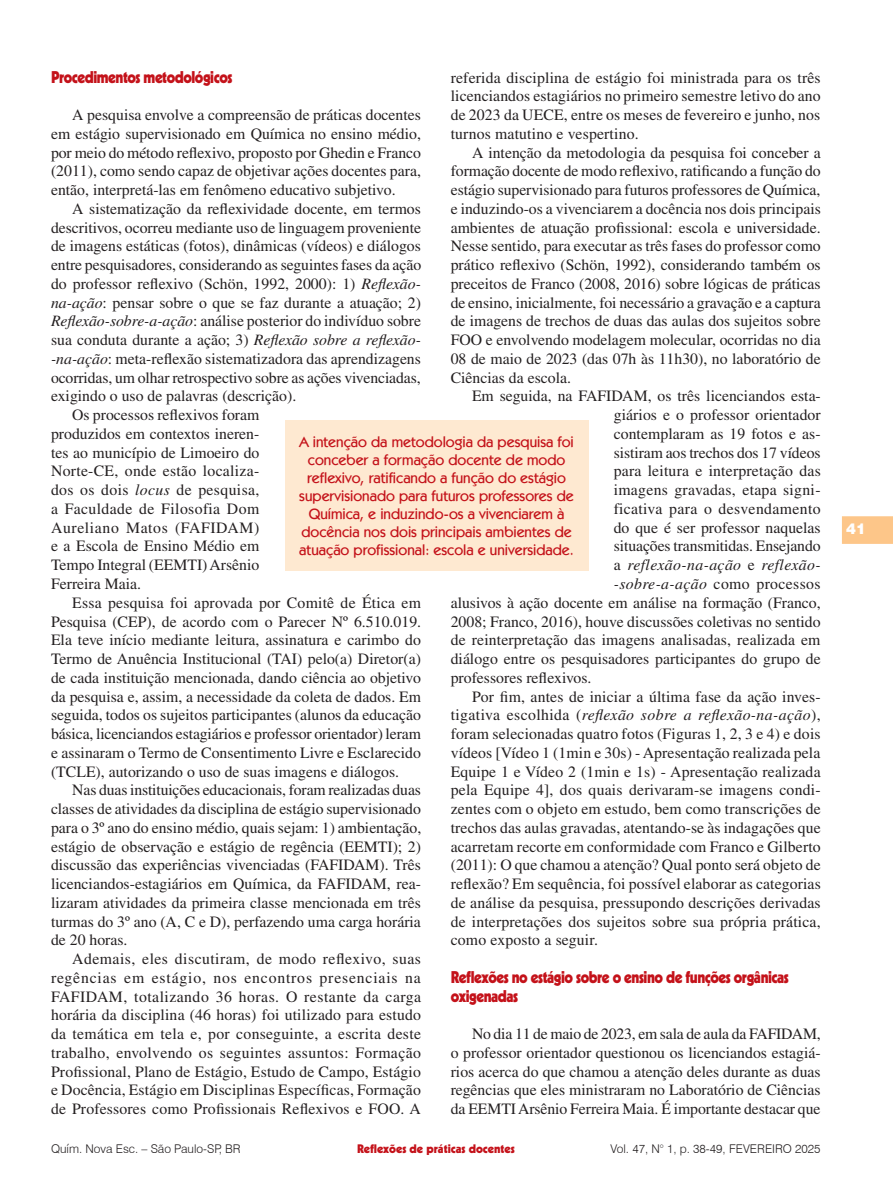
<style>
.page{position:relative;width:893px;height:1191px;background:#fff}
.page>*{position:absolute;margin:0;border:0;box-sizing:border-box;transform-origin:0 0}
.Seção{font:900 16.5px/18.8px "Kabel LT Std";letter-spacing:-.03em;color:#c4121a;scale:.9 1}
.t1{font:15.75px/18.8px "Times LT Std";color:#231f20;text-align:justify}
.t2{font:italic 15.75px "Times LT Std";letter-spacing:.025em;color:#231f20}
.t3{font:15.75px "Times LT Std";letter-spacing:.02em;color:#231f20}
.t4{font:15.75px "Times LT Std";letter-spacing:.025em;color:#231f20}
.Olho{font:500 15px/18px "Kabel IT Cby BT";color:#c4121a;text-align:center}
.t5{font:900 15px "Swiss 721 BT";color:#fff}
.t6{font:300 12px "Swiss 721 BT";color:#231f20}
.t7{font:900 12px "Kabel LT Std";color:#c4121a}
.s1{font-style:italic}
.s2{font-style:normal}
</style>
<div class="page">
<svg style="left:842px;top:516px;width:51px;height:28px"></svg>
<div style="left:285px;top:420px;width:303px;height:150px;background:#fee9d1"></div>
<p class="Seção" style="left:51px;top:67px;width:203px">Procedimentos metodológicos</p>
<p class="t1" style="left:51px;top:105px;width:371px;text-indent:21px">A pesquisa envolve a compreensão de práticas docentes em estágio supervisionado em Química no ensino médio, por meio do método reflexivo, proposto por Ghedin e Franco (2011), como sendo capaz de objetivar ações docentes para, então, interpretá-las em fenômeno educativo subjetivo.</p>
<p class="t1" style="left:51px;top:199px;width:372px;text-indent:21px">A sistematização da reflexividade docente, em termos descritivos, ocorreu mediante uso de linguagem proveniente de imagens estáticas (fotos), dinâmicas (vídeos) e diálogos entre pesquisadores, considerando as seguintes fases da ação do professor reflexivo (Schön, 1992, 2000): 1) <span class="s1">Reflexão&shy;na-ação</span>: pensar sobre o que se faz durante a atuação; 2)<br><span class="s1">Reflexão-sobre-a-ação</span>: análise posterior do indivíduo sobre sua conduta durante a ação; 3) <span class="s1">Reflexão sobre a reflexão--na-ação</span>: meta-reflexão sistematizadora das aprendizagens ocorridas, um olhar retrospectivo sobre as ações vivenciadas, exigindo o uso de palavras (descrição).</p>
<p class="t1" style="left:51px;top:405px;width:210px;text-indent:21px">Os processos reflexivos foram produzidos em contextos ineren&shy;tes ao município de Limoeiro do Norte-CE, onde estão localiza&shy;dos os dois <span class="s1">locus</span> de pesquisa, a Faculdade de Filosofia Dom Aureliano Matos (FAFIDAM) e a Escola de Ensino Médio em Tempo Integral (EEMTI) Arsênio Ferreira Maia.</p>
<p class="t1" style="left:51px;top:593px;width:372px;text-indent:21px">Essa pesquisa foi aprovada por Comitê de Ética em Pesquisa (CEP), de acordo com o Parecer Nº 6.510.019.<br>Ela teve início mediante leitura, assinatura e carimbo do Termo de Anuência Institucional (TAI) pelo(a) Diretor(a) de cada instituição mencionada, dando ciência ao objetivo da pesquisa e, assim, a necessidade da coleta de dados. Em seguida, todos os sujeitos participantes (alunos da educação básica, licenciandos estagiários e professor orientador) leram e assinaram o Termo de Consentimento Livre e Esclarecido (TCLE), autorizando o uso de suas imagens e diálogos.</p>
<p class="t1" style="left:51px;top:780px;width:372px;text-indent:21px">Nas duas instituições educacionais, foram realizadas duas classes de atividades da disciplina de estágio supervisionado para o 3º ano do ensino médio, quais sejam: 1) ambientação, estágio de observação e estágio de regência (EEMTI); 2) discussão das experiências vivenciadas (FAFIDAM). Três licenciandos-estagiários em Química, da FAFIDAM, rea&shy;lizaram atividades da primeira classe mencionada em três turmas do 3º ano (A, C e D), perfazendo uma carga horária de 20 horas.</p>
<p class="t1" style="left:51px;top:949px;width:372px;text-indent:21px">Ademais, eles discutiram, de modo reflexivo, suas regências em estágio, nos encontros presenciais na FAFIDAM, totalizando 36 horas. O restante da carga horária da disciplina (46 horas) foi utilizado para estudo da temática em tela e, por conseguinte, a escrita deste trabalho, envolvendo os seguintes assuntos: Formação Profissional, Plano de Estágio, Estudo de Campo, Estágio e Docência, Estágio em Disciplinas Específicas, Formação de Professores como Profissionais Reflexivos e FOO. A</p>
<p class="t1" style="left:451px;top:68px;width:372px">referida disciplina de estágio foi ministrada para os três licenciandos estagiários no primeiro semestre letivo do ano de 2023 da UECE, entre os meses de fevereiro e junho, nos turnos matutino e vespertino.</p>
<p class="t1" style="left:451px;top:143px;width:372px;text-indent:21px">A intenção da metodologia da pesquisa foi conceber a formação docente de modo reflexivo, ratificando a função do estágio supervisionado para futuros professores de Química, e induzindo-os a vivenciarem a docência nos dois principais ambientes de atuação profissional: escola e universidade.<br>Nesse sentido, para executar as três fases do professor como prático reflexivo (Schön, 1992), considerando também os preceitos de Franco (2008, 2016) sobre lógicas de práticas de ensino, inicialmente, foi necessário a gravação e a captura de imagens de trechos de duas das aulas dos sujeitos sobre FOO e envolvendo modelagem molecular, ocorridas no dia 08 de maio de 2023 (das 07h às 11h30), no laboratório de Ciências da escola.</p>
<p class="t1" style="left:472px;top:387px;width:350px">Em seguida, na FAFIDAM, os três licenciandos esta-</p>
<p class="t1" style="left:614px;top:405px;width:209px">giários e o professor orientador</p>
<p class="t1" style="left:614px;top:424px;width:208px">contemplaram as 19 fotos e as-</p>
<p class="t1" style="left:614px;top:443px;width:208px">sistiram aos trechos dos 17 vídeos</p>
<p class="t1" style="left:614px;top:462px;width:209px">para leitura e interpretação das</p>
<p class="t3" style="left:614px;top:481px;width:208px">imagens gravadas, etapa signi-</p>
<p class="t4" style="left:614px;top:500px;width:208px">ficativa para o desvendamento</p>
<p class="t1" style="left:614px;top:518px;width:208px">do que é ser professor naquelas</p>
<p class="t1" style="left:614px;top:537px;width:208px">situações transmitidas. Ensejando</p>
<p class="t2" style="left:614px;top:556px;width:208px"><span class="s2">a</span> reflexão-na-ação <span class="s2">e</span> reflexão-</p>
<p class="t2" style="left:614px;top:575px;width:208px">-sobre-a-ação <span class="s2">como processos</span></p>
<p class="t1" style="left:451px;top:593px;width:371px">alusivos à ação docente em análise na formação (Franco,</p>
<p class="t1" style="left:451px;top:612px;width:371px">2008; Franco, 2016), houve discussões coletivas no sentido</p>
<p class="t1" style="left:451px;top:630px;width:371px">de reinterpretação das imagens analisadas, realizada em</p>
<p class="t1" style="left:451px;top:649px;width:371px">diálogo entre os pesquisadores participantes do grupo de</p>
<p class="t1" style="left:451px;top:668px;width:142px">professores reflexivos.</p>
<p class="t1" style="left:451px;top:687px;width:372px;text-indent:21px">Por fim, antes de iniciar a última fase da ação inves&shy;tigativa escolhida (<span class="s1">reflexão sobre a reflexão-na-ação</span>), foram selecionadas quatro fotos (Figuras 1, 2, 3 e 4) e dois vídeos [Vídeo 1 (1min e 30s) - Apresentação realizada pela Equipe 1 e Vídeo 2 (1min e 1s) - Apresentação realizada pela Equipe 4], dos quais derivaram-se imagens condi&shy;zentes com o objeto em estudo, bem como transcrições de trechos das aulas gravadas, atentando-se às indagações que acarretam recorte em conformidade com Franco e Gilberto (2011): O que chamou a atenção? Qual ponto será objeto de reflexão? Em sequência, foi possível elaborar as categorias de análise da pesquisa, pressupondo descrições derivadas de interpretações dos sujeitos sobre sua própria prática, como exposto a seguir.</p>
<p class="Seção" style="left:451px;top:967px;width:377px">Reflexões no estágio sobre o ensino de funções orgânicas oxigenadas</p>
<p class="t1" style="left:451px;top:1024px;width:371px;text-indent:21px">No dia 11 de maio de 2023, em sala de aula da FAFIDAM, o professor orientador questionou os licenciandos estagiá&shy;rios acerca do que chamou a atenção deles durante as duas regências que eles ministraram no Laboratório de Ciências da EEMTI Arsênio Ferreira Maia. É importante destacar que</p>
<p class="Olho" style="left:299px;top:432px;width:276px">A intenção da metodologia da pesquisa foi conceber a formação docente de modo reflexivo, ratificando a função do estágio supervisionado para futuros professores de Química, e induzindo-os a vivenciarem à docência nos dois principais ambientes de atuação profissional: escola e universidade.</p>
<p class="t6" style="left:51px;top:1141px;width:191px">Quím. Nova Esc. – São Paulo-SP, BR</p>
<p class="t6" style="left:610px;top:1141px;width:212px">Vol. 47, N° 1, p. 38-49, FEVEREIRO 2025</p>
<p class="t7" style="left:357px;top:1141px;width:159px">Reflexões de práticas docentes</p>
<p class="t5" style="left:846px;top:519px;width:21px">41</p>
</div>
